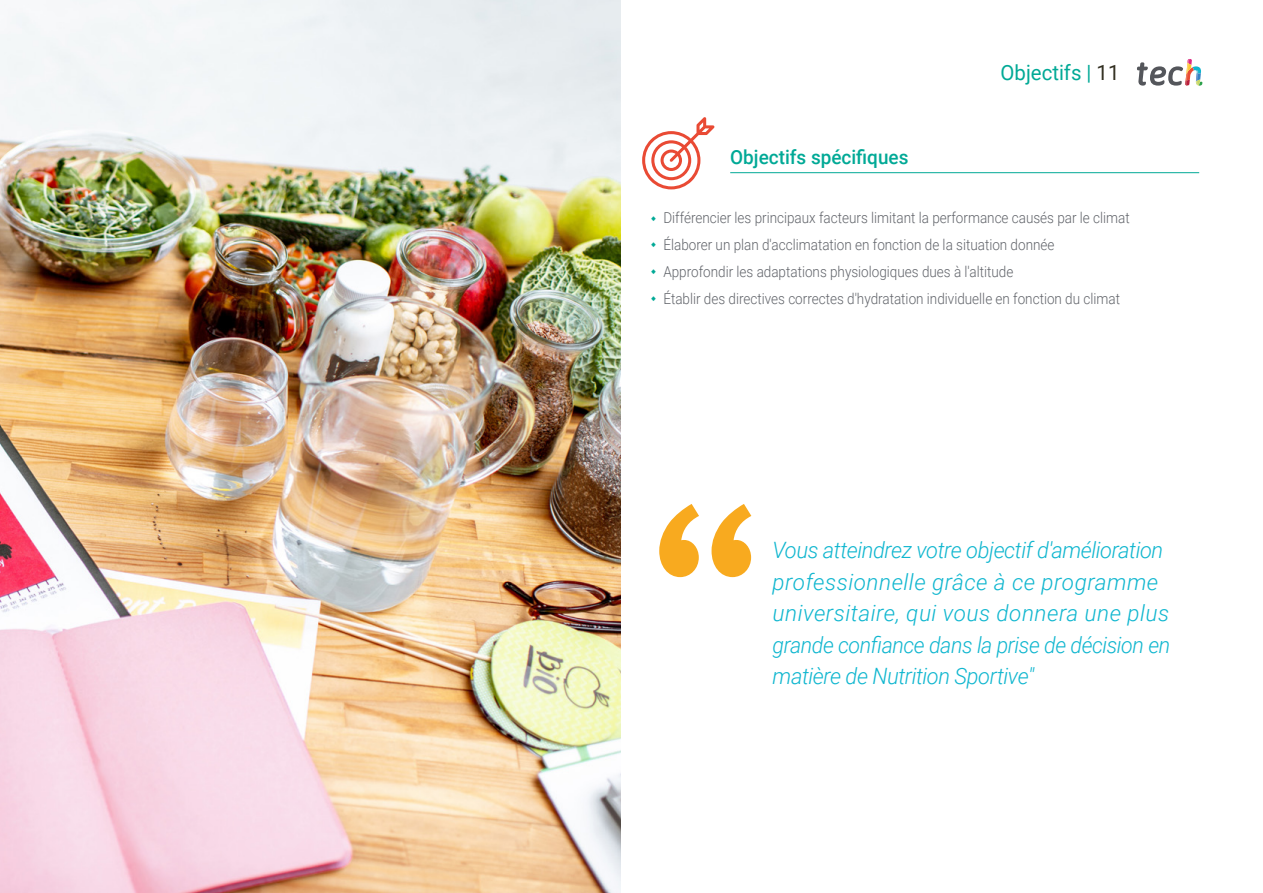
<style>
.page{position:relative;width:1263px;height:893px;background:#fff}
.page>*{position:absolute;margin:0;border:0;box-sizing:border-box;transform-origin:0 0}
.t1{font:italic 300 22.5px/31.5px "Roboto";letter-spacing:-.02em;color:#0fb6cf}
.t2{font:21px "Roboto";color:#00a996}
.t3{font:500 19.5px "Roboto";color:#00a996}
.t4{font:300 15px/26.7px "Roboto";color:#61646a;scale:.9 1}
.s1{color:#312e20}
</style>
<div class="page">
<hr style="left:730px;top:172px;width:469px;height:1px;background:#00a996">
<svg style="left:642px;top:117px;width:72px;height:72px"></svg>
<img style="left:0;top:0;width:621px;height:893px">
<svg style="left:659px;top:504px;width:92px;height:73px"></svg>
<svg style="left:1137px;top:59px;width:65px;height:27px"></svg>
<h3 class="t3" style="left:730px;top:144px;width:180px">Objectifs spécifiques</h3>
<h2 class="t2" style="left:1000px;top:57px;width:120px">Objectifs | <span class="s1">11</span></h2>
<p class="t4" style="left:663px;top:204px;width:520px">Différencier les principaux facteurs limitant la performance causés par le climat Élaborer un plan d'acclimatation en fonction de la situation donnée<br>Approfondir les adaptations physiologiques dues à l'altitude<br>Établir des directives correctes d'hydratation individuelle en fonction du climat</p>
<h1 class="t1" style="left:773px;top:534px;width:399px">Vous atteindrez votre objectif d'amélioration professionnelle grâce à ce programme universitaire, qui vous donnera une plus grande confiance dans la prise de décision en matière de Nutrition Sportive"</h1>
</div>
